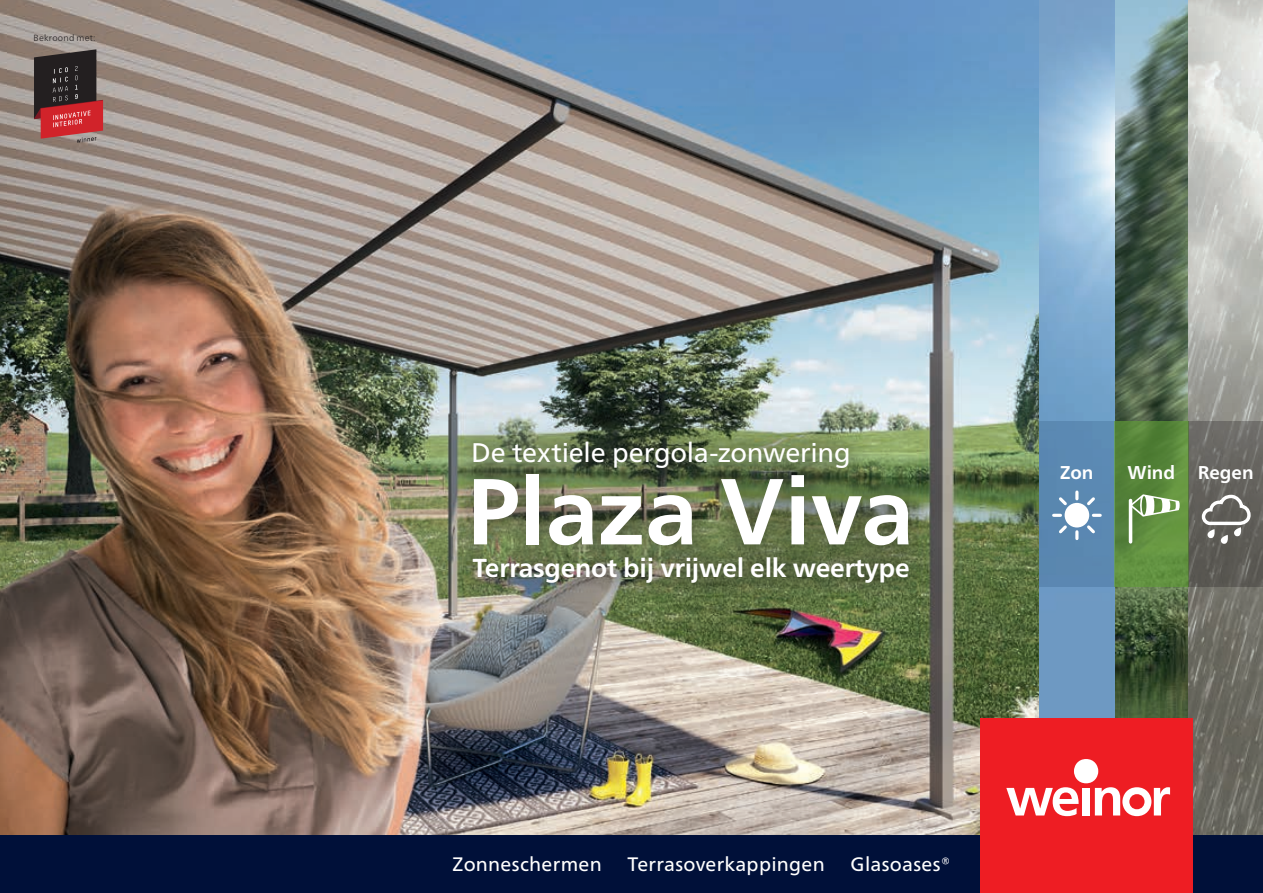
<style>
.page{position:relative;width:1263px;height:893px;background:#fff}
.page>*{position:absolute;margin:0;border:0;box-sizing:border-box;transform-origin:0 0}
.t1{font:700 93.45px "Frutiger Neue LTW1 G";letter-spacing:-.005em;color:#fff}
.t2{font:27px "Frutiger Neue LTW1 G";letter-spacing:-.005em;color:#fff}
.t3{font:700 26.1px "Frutiger Neue LTW1 G";letter-spacing:-.01em;color:#fff}
.t4{font:19.5px "Frutiger Neue LTW1 G";letter-spacing:.015em;color:#fff}
.t5{font:700 18.6px "Frutiger Neue LTW1 G";color:#fff}
.t6{font:300 9px "Frutiger Neue LTW1 G";letter-spacing:.025em;color:#231f20}
</style>
<div class="page">
<img style="left:0;top:0;width:1040px;height:836px">
<img style="left:1114px;top:0;width:74px;height:719px">
<img style="left:1040px;top:0;width:74px;height:719px">
<img style="left:1188px;top:0;width:75px;height:836px">
<svg style="left:1114px;top:421px;width:74px;height:166px;background:#5c8b3e"></svg>
<svg style="left:1188px;top:421px;width:75px;height:166px;background:#65645e"></svg>
<svg style="left:1201px;top:494px;width:50px;height:51px"></svg>
<hr style="left:1129px;top:500px;width:3px;height:42px;background:#fff">
<svg style="left:1130px;top:494px;width:50px;height:23px"></svg>
<div style="left:1040px;top:421px;width:74px;height:166px;background:#5b89b2"></div>
<div style="left:1064px;top:503px;width:25px;height:24px;background:#fff;border-radius:50%"></div>
<svg style="left:1084px;top:514px;width:16px;height:20px"></svg>
<svg style="left:1084px;top:497px;width:11px;height:11px"></svg>
<svg style="left:1054px;top:514px;width:24px;height:25px"></svg>
<svg style="left:1059px;top:492px;width:19px;height:16px"></svg>
<div style="left:446px;top:415px;width:490px;height:195px;background:#231f20;opacity:.5"></div>
<svg style="left:34px;top:49px;width:69px;height:94px;background:#713c3d"></svg>
<div style="left:0;top:836px;width:1263px;height:57px;background:#001039"></div>
<div style="left:980px;top:719px;width:213px;height:174px;background:#ee1d23"></div>
<svg style="left:1006px;top:787px;width:72px;height:29px"></svg>
<div style="left:1082px;top:788px;width:8px;height:27px;background:#fff"></div>
<div style="left:1074px;top:759px;width:24px;height:24px;background:#fff;border-radius:50%"></div>
<svg style="left:1095px;top:787px;width:75px;height:29px"></svg>
<p class="t6" style="left:34px;top:32px;width:64px">Bekroond met:</p>
<h2 class="t2" style="left:471px;top:437px;width:381px">De textiele pergola-zonwering</h2>
<h1 class="t1" style="left:466px;top:456px;width:449px">Plaza Viva</h1>
<h3 class="t3" style="left:472px;top:553px;width:439px">Terrasgenot bij vrijwel elk weertype</h3>
<p class="t4" style="left:453px;top:852px;width:151px">Zonneschermen</p>
<p class="t4" style="left:627px;top:852px;width:199px">Terrasoverkappingen</p>
<p class="t4" style="left:850px;top:852px;width:101px">Glasoases®</p>
<p class="t5" style="left:1060px;top:461px;width:35px">Zon</p>
<p class="t5" style="left:1127px;top:461px;width:128px">Wind Regen</p>
</div>
